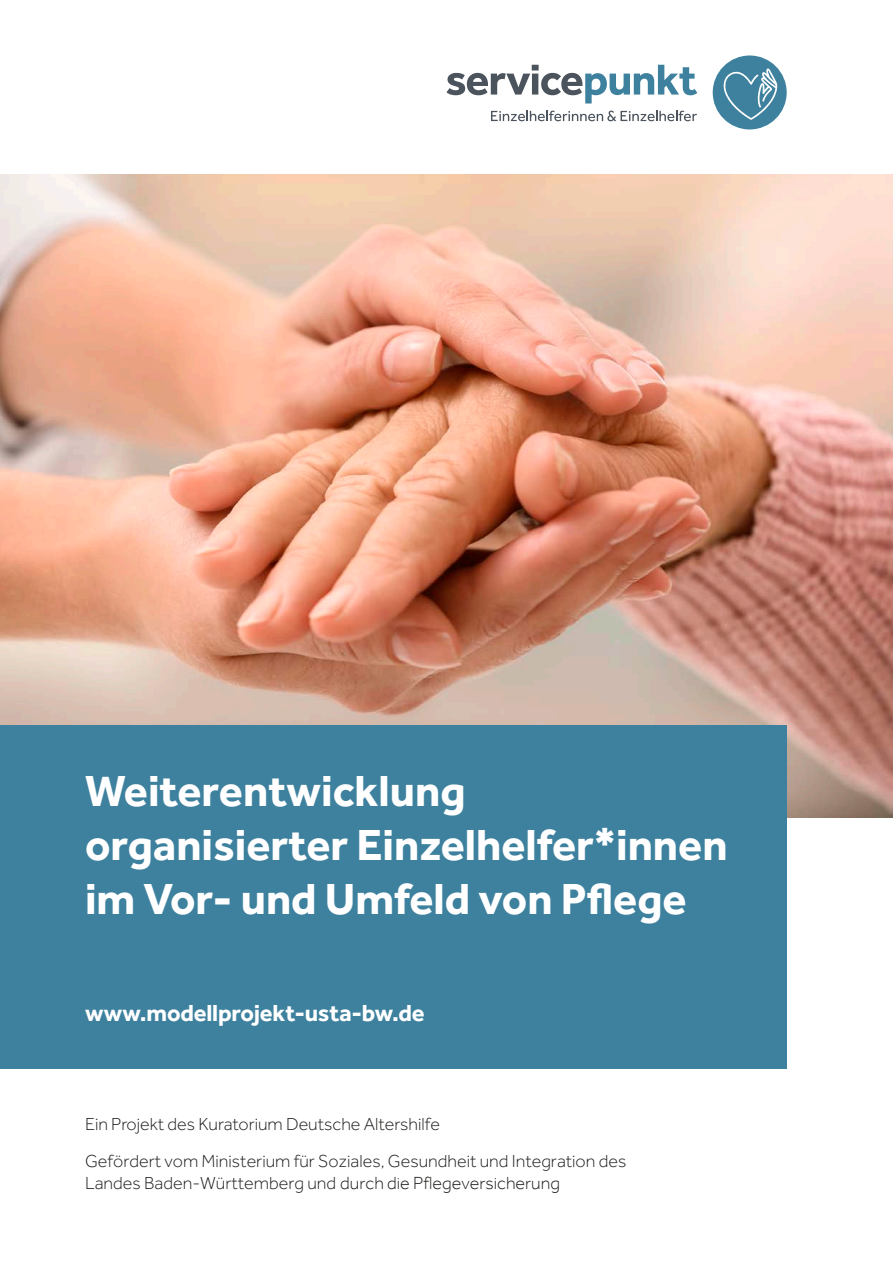
<style>
.page{position:relative;width:893px;height:1263px;background:#fff}
.page>*{position:absolute;margin:0;border:0;box-sizing:border-box;transform-origin:0 0}
.t1{font:700 45px/54px "Effra";color:#fff}
.t2{font:700 24px "Effra";letter-spacing:-.01em;color:#fff}
.t3{font:300 18px/36.8px "Effra";color:#1d1d1b}
.s1{font-style:inherit}
</style>
<div class="page">
<img style="left:0;top:174px;width:893px;height:643px">
<svg style="left:446px;top:65px;width:251px;height:38px"></svg>
<svg style="left:491px;top:111px;width:206px;height:10px"></svg>
<div style="left:713px;top:56px;width:74px;height:73px;background:#3e819e;border-radius:50%"></div>
<svg style="left:723px;top:68px;width:54px;height:52px"></svg>
<div style="left:0;top:725px;width:787px;height:344px;background:#3e819e"></div>
<h1 class="t1" style="left:85px;top:763px;width:644px">Weiterentwicklung organisierter Einzelhelfer*innen im Vor- und Umfeld von Pflege</h1>
<h2 class="t2" style="left:85px;top:998px;width:341px">www.modellprojekt-usta-bw.de</h2>
<p class="t3" style="left:85px;top:1106px;width:543px">Ein Projekt des Kuratorium Deutsche Altershilfe<br>Gefördert vom Ministerium für Soziales, Gesundheit und Integration des</p>
<p class="t3" style="left:85px;top:1164px;width:476px">Landes Baden-Württemberg und <span class="s1">durch die Pflegeversicherung</span></p>
</div>
